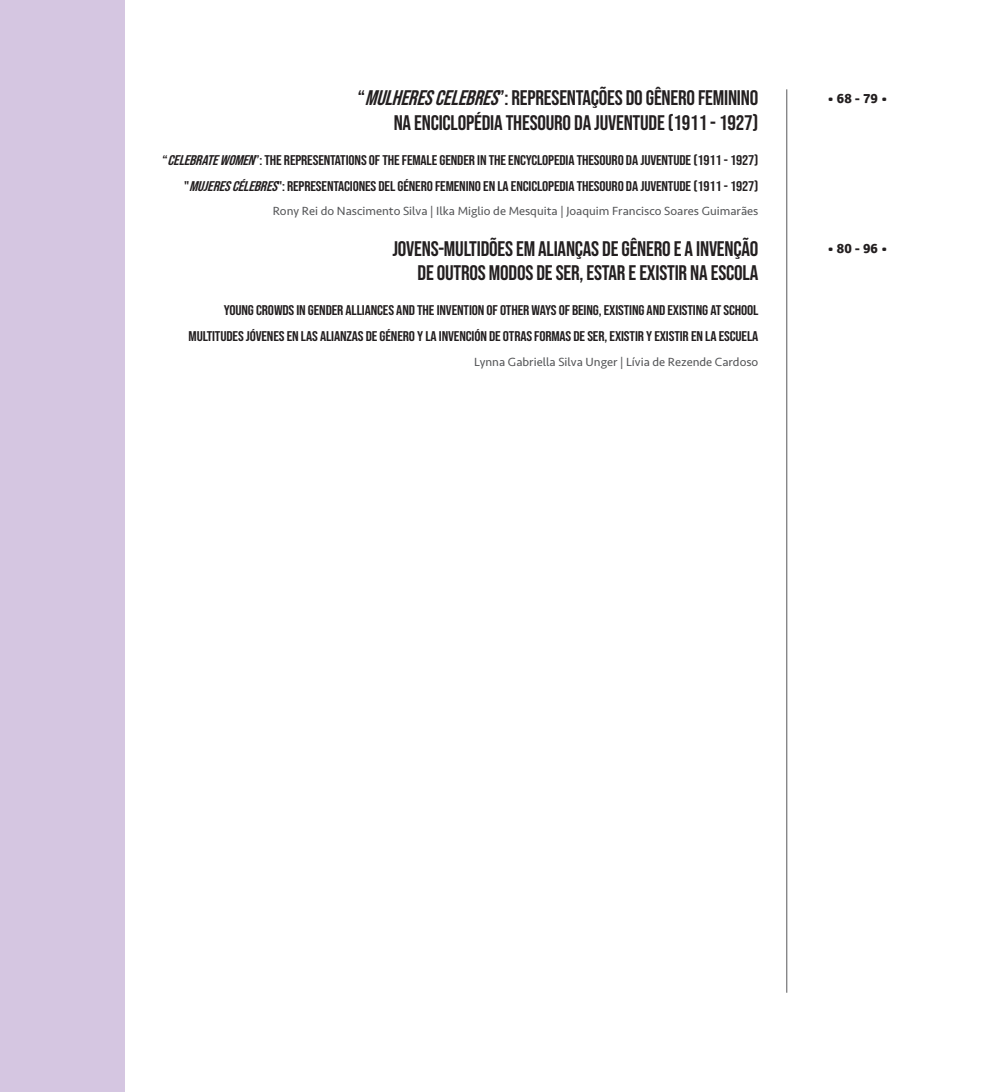
<style>
.page{position:relative;width:993px;height:1092px;background:#fff}
.page>*{position:absolute;margin:0;border:0;box-sizing:border-box;transform-origin:0 0}
.t1{font:21px/24.5px "Bebas Neue";letter-spacing:-.01em;color:#231f20;text-align:right}
.t2{font:14px/26.2px "Bebas Neue";letter-spacing:-.01em;color:#231f20;text-align:right;scale:1.1 1}
.t3{font:700 14px "Signika";color:#231f20}
.t4{font:12.25px "Seravek";color:#57585a}
.s1{font-style:italic}
</style>
<div class="page">
<div style="left:0;top:0;width:124px;height:1091px;background:#d5c6e1"></div>
<hr style="left:786px;top:89px;width:1px;height:903px;background:#57585a">
<h1 class="t1" style="left:357px;top:85px;width:402px">“<span class="s1">MULHERESCELEBRES</span>”: REPRESENTAÇÕES DO GÊNERO FEMININO<br>NA ENCICLOPÉDIA THESOURO DA JUVENTUDE (1911 - 1927)</h1>
<p class="t2" style="left:162px;top:146px;width:543px">“<span class="s1">CELEBRATEWOMEN</span>”: THE REPRESENTATIONS OF THE FEMALE GENDER IN THE ENCYCLOPEDIA THESOURO DA JUVENTUDE (1911 - 1927) "<span class="s1">MUJERESCÉLEBRES</span>": REPRESENTACIONES DEL GÉNERO FEMENINO EN LA ENCICLOPEDIA THESOURO DA JUVENTUDE (1911 - 1927)</p>
<p class="t4" style="left:273px;top:202px;width:487px">Rony Rei do Nascimento Silva | Ilka Miglio de Mesquita | Joaquim Francisco Soares Guimarães</p>
<h1 class="t1" style="left:392px;top:236px;width:367px">JOVENS-MULTIDÕES EM ALIANÇAS DE GÊNERO E A INVENÇÃO<br>DE OUTROS MODOS DE SER, ESTAR E EXISTIR NA ESCOLA</h1>
<p class="t2" style="left:188px;top:297px;width:519px">YOUNG CROWDS IN GENDER ALLIANCES AND THE INVENTION OF OTHER WAYS OF BEING, EXISTING AND EXISTING AT SCHOOL<br>MULTITUDES JÓVENES EN LAS ALIANZAS DE GÉNERO Y LA INVENCIÓN DE OTRAS FORMAS DE SER, EXISTIR Y EXISTIR EN LA ESCUELA</p>
<p class="t4" style="left:474px;top:352px;width:286px">Lynna Gabriella Silva Unger | Lívia de Rezende Cardoso</p>
<p class="t3" style="left:827px;top:89px;width:62px">• 68 - 79 •</p>
<p class="t3" style="left:827px;top:240px;width:62px">• 80 - 96 •</p>
</div>
